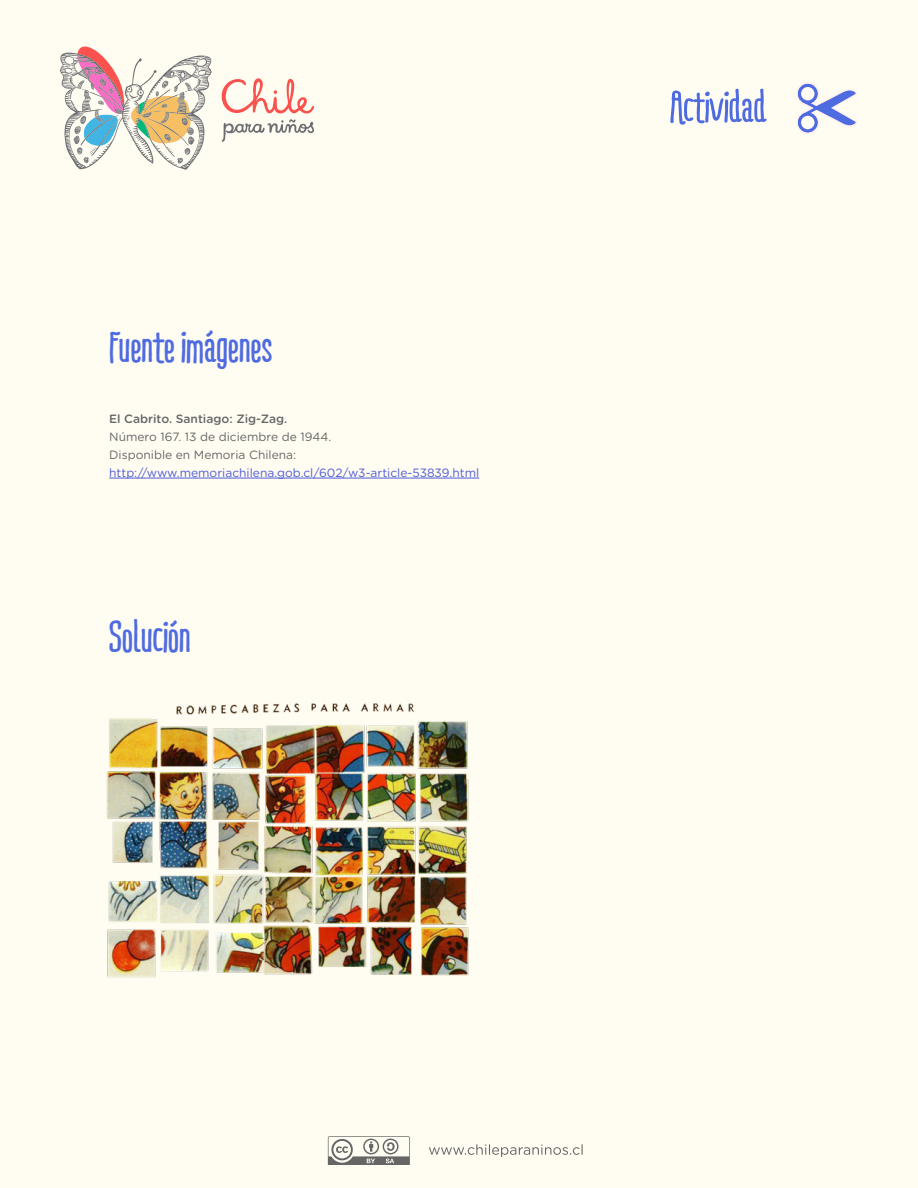
<style>
.page{position:relative;width:918px;height:1188px;background:#fffcf2}
.page>*{position:absolute;margin:0;border:0;box-sizing:border-box;transform-origin:0 0}
.TITULOS{font:700 45px "Ridemy Bike Pro";color:#4f6be0}
.TEXTO{font:12px/18px "Gotham Rounded";color:#4f5cd6}
.TEXTO-2{font:500 12px "Gotham Rounded";color:#666}
.s1{color:#666}
</style>
<div class="page">
<svg style="left:670px;top:89px;width:97px;height:36px"></svg>
<svg style="left:797px;top:82px;width:60px;height:52px"></svg>
<svg style="left:60px;top:46px;width:255px;height:124px"></svg>
<svg style="left:429px;top:1144px;width:154px;height:13px"></svg>
<svg style="left:328px;top:1136px;width:82px;height:29px"></svg>
<hr style="left:109px;top:478px;width:370px;height:1px;background:#4f5cd6">
<img style="left:106px;top:703px;width:363px;height:275px">
<p class="TITULOS" style="left:109px;top:319px;width:165px">Fuente imágenes</p>
<p class="TEXTO-2" style="left:109px;top:410px;width:180px">El Cabrito. Santiago: Zig-Zag.</p>
<p class="TEXTO" style="left:109px;top:427px;width:372px"><span class="s1">Número 167. 13 de diciembre de 1944.<br>Disponible en Memoria Chilena: </span>http://www.memoriachilena.gob.cl/602/w3-article-53839.html</p>
<p class="TITULOS" style="left:109px;top:609px;width:83px">Solución</p>
</div>
